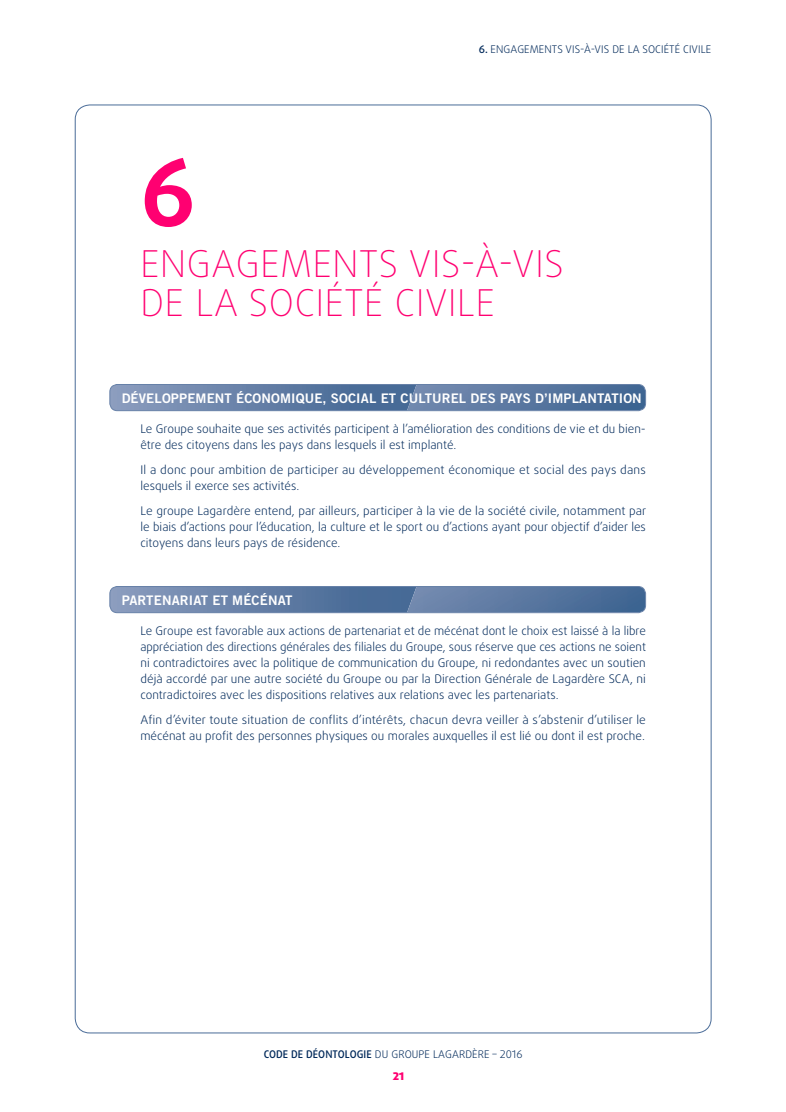
<style>
.page{position:relative;width:786px;height:1112px;background:#fff}
.page>*{position:absolute;margin:0;border:0;box-sizing:border-box;transform-origin:0 0}
.t1{font:700 92.5px "Daxline OT";color:#ff0071}
.t2{font:100 37px/39.6px "Daxline OT";letter-spacing:.02em;color:#ff0071}
.t3{font:13.2px "Trade Gothic LT Std Bd 2";letter-spacing:.01em;color:#fff}
.t4{font:300 11.9px/15.9px "Daxline OT";color:#00295a}
.t5{font:300 10.6px "Daxline OT";letter-spacing:.01em;color:#00295a}
.t6{font:900 10.6px "Daxline OT";color:#ff0071}
.s1{font-weight:500}
</style>
<div class="page">
<svg style="left:110px;top:384px;width:536px;height:27px;background:#647fa7"></svg>
<img style="left:407px;top:384px;width:239px;height:27px">
<div style="left:110px;top:384px;width:536px;height:27px;border:1px solid #6781a8;border-radius:7px"></div>
<svg style="left:110px;top:587px;width:536px;height:26px;background:#647fa7"></svg>
<img style="left:407px;top:587px;width:239px;height:26px">
<div style="left:110px;top:586px;width:536px;height:27px;border:1px solid #6781a8;border-radius:7px"></div>
<p class="t5" style="left:479px;top:44px;width:234px"><span class="s1">6.</span> ENGAGEMENTS VIS-À-VIS DE LA SOCIÉTÉ CIVILE</p>
<h1 class="t1" style="left:140px;top:151px;width:57px">6</h1>
<h2 class="t2" style="left:140px;top:246px;width:425px">ENGAGEMENTS VIS-À-VIS<br>DE LA SOCIÉTÉ CIVILE</h2>
<p class="t3" style="left:122px;top:390px;width:522px">DÉVELOPPEMENT ÉCONOMIQUE, SOCIAL ET CULTUREL DES PAYS D’IMPLANTATION</p>
<p class="t4" style="left:140px;top:421px;width:507px">Le Groupe souhaite que ses activités participent à l’amélioration des conditions de vie et du bien&shy;être des citoyens dans les pays dans lesquels il est implanté.</p>
<p class="t4" style="left:140px;top:462px;width:507px">Il a donc pour ambition de participer au développement économique et social des pays dans lesquels il exerce ses activités.</p>
<p class="t4" style="left:140px;top:504px;width:507px;text-align:justify">Le groupe Lagardère entend, par ailleurs, participer à la vie de la société civile, notamment par le biais d’actions pour l’éducation, la culture et le sport ou d’actions ayant pour objectif d’aider les citoyens dans leurs pays de résidence.</p>
<p class="t3" style="left:122px;top:593px;width:172px">PARTENARIAT ET MÉCÉNAT</p>
<p class="t4" style="left:140px;top:624px;width:507px;text-align:justify">Le Groupe est favorable aux actions de partenariat et de mécénat dont le choix est laissé à la libre appréciation des directions générales des filiales du Groupe, sous réserve que ces actions ne soient ni contradictoires avec la politique de communication du Groupe, ni redondantes avec un soutien déjà accordé par une autre société du Groupe ou par la Direction Générale de Lagardère SCA, ni contradictoires avec les dispositions relatives aux relations avec les partenariats.</p>
<p class="t4" style="left:140px;top:712px;width:507px">Afin d’éviter toute situation de conflits d’intérêts, chacun devra veiller à s’abstenir d’utiliser le mécénat au profit des personnes physiques ou morales auxquelles il est lié ou dont il est proche.</p>
<p class="t5" style="left:264px;top:1049px;width:260px"><span class="s1">CODE DE DÉONTOLOGIE</span> DU GROUPE LAGARDÈRE – 2016</p>
<p class="t6" style="left:393px;top:1070px;width:13px">21</p>
</div>
